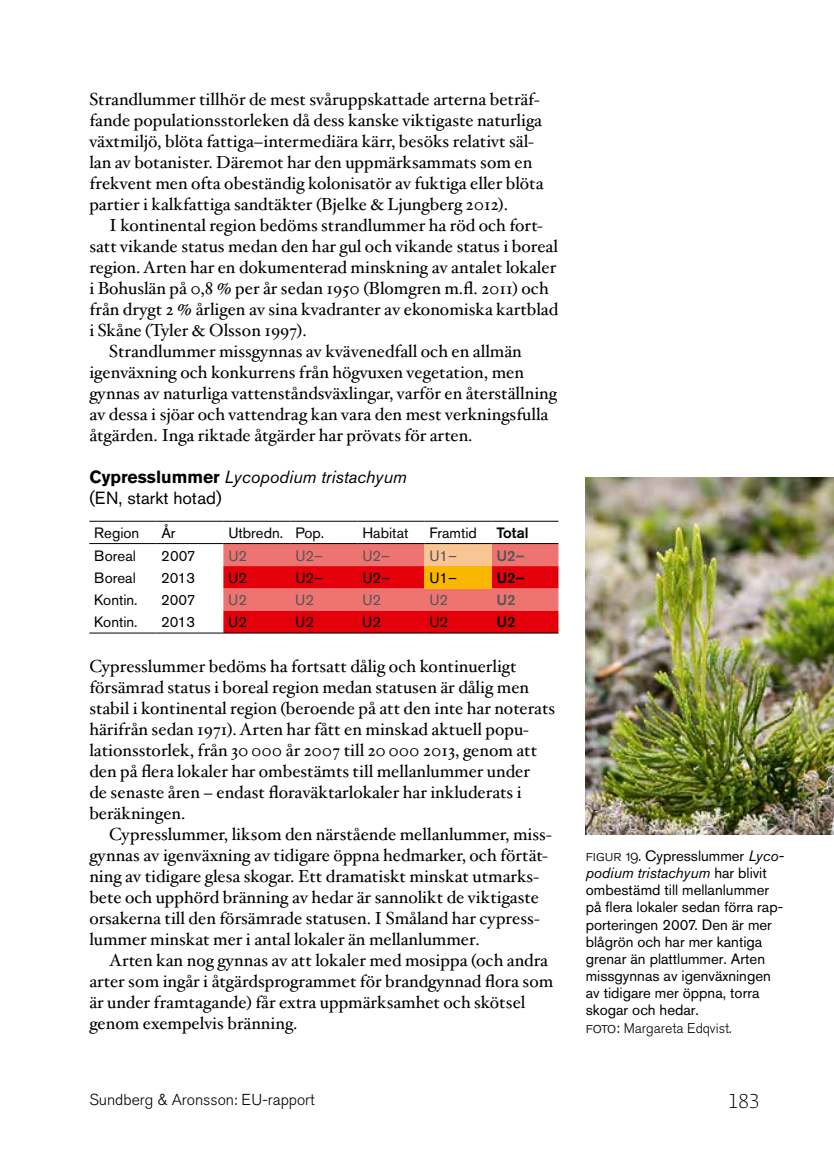
<style>
.page{position:relative;width:834px;height:1166px;background:#fff}
.page>*{position:absolute;margin:0;border:0;box-sizing:border-box;transform-origin:0 0}
.t1{font:300 21px "Massif Pro";color:#000}
.t2{font:17.5px/21px "Hoefler Txt";color:#000}
.t3{font:italic 17.5px/21px "Akzidenz Grotesk Std";color:#000}
.t4{font:300 15.75px "Akzidenz Grotesk Std";color:#000}
.t5{font:14.88px/17.2px "Akzidenz Grotesk Std";color:#000}
.t6{font:14.88px "Akzidenz Grotesk Std";color:#565655}
.t7{font:500 14.88px "Akzidenz Grotesk Std";color:#000}
.t8{font:500 14.88px "Akzidenz Grotesk Std";color:#565655}
.t9{font:300 14px "Akzidenz Grotesk Std";color:#000}
.s1{font-weight:700;font-style:normal}
.s2{font-style:normal}
.s3{font-weight:300;font-size:15.75px}
.s4{font-style:italic}
.s5{font-size:15.75px}
</style>
<div class="page">
<svg style="left:223px;top:544px;width:335px;height:89px;background:#e84243"></svg>
<div style="left:424px;top:566px;width:67px;height:22px;background:#fab700"></div>
<hr style="left:89px;top:521px;width:67px;height:1px;background:#000">
<hr style="left:156px;top:521px;width:67px;height:1px;background:#000">
<hr style="left:223px;top:521px;width:67px;height:1px;background:#000">
<hr style="left:290px;top:521px;width:67px;height:1px;background:#000">
<hr style="left:357px;top:521px;width:67px;height:1px;background:#000">
<hr style="left:424px;top:521px;width:67px;height:1px;background:#000">
<hr style="left:491px;top:521px;width:67px;height:1px;background:#000">
<hr style="left:89px;top:543px;width:67px;height:1px;background:#000">
<hr style="left:156px;top:543px;width:67px;height:1px;background:#000">
<hr style="left:223px;top:543px;width:67px;height:1px;background:#000">
<hr style="left:290px;top:543px;width:67px;height:1px;background:#000">
<hr style="left:357px;top:543px;width:67px;height:1px;background:#000">
<hr style="left:424px;top:543px;width:67px;height:1px;background:#000">
<hr style="left:491px;top:543px;width:67px;height:1px;background:#000">
<hr style="left:89px;top:633px;width:67px;height:1px;background:#000">
<hr style="left:156px;top:633px;width:67px;height:1px;background:#000">
<hr style="left:223px;top:633px;width:67px;height:1px;background:#000">
<hr style="left:290px;top:633px;width:67px;height:1px;background:#000">
<hr style="left:357px;top:633px;width:67px;height:1px;background:#000">
<hr style="left:424px;top:633px;width:67px;height:1px;background:#000">
<hr style="left:491px;top:633px;width:67px;height:1px;background:#000">
<img style="left:585px;top:478px;width:248px;height:357px">
<p class="t2" style="left:89px;top:88px;width:455px">Strandlummer tillhör de mest svåruppskattade arterna beträf&shy;fande populationsstorleken då dess kanske viktigaste naturliga växtmiljö, blöta fattiga–intermediära kärr, besöks relativt säl&shy;lan av botanister. Däremot har den uppmärksammats som en frekvent men ofta obeständig kolonisatör av fuktiga eller blöta partier i kalkfattiga sandtäkter (Bjelke &amp; Ljungberg 2012).</p>
<p class="t2" style="left:109px;top:214px;width:435px">I kontinental region bedöms strandlummer ha röd och fort-</p>
<p class="t2" style="left:89px;top:235px;width:470px">satt vikande status medan den har gul och vikande status i boreal</p>
<p class="t2" style="left:89px;top:256px;width:468px">region. Arten har en dokumenterad minskning av antalet lokaler</p>
<p class="t2" style="left:89px;top:277px;width:461px">i Bohuslän på 0,8 % per år sedan 1950 (Blomgren m.fl. 2011) och</p>
<p class="t2" style="left:89px;top:298px;width:470px">från drygt 2 % årligen av sina kvadranter av ekonomiska kartblad</p>
<p class="t2" style="left:89px;top:319px;width:219px">i Skåne (Tyler &amp; Olsson 1997).</p>
<p class="t2" style="left:109px;top:340px;width:414px">Strandlummer missgynnas av kvävenedfall och en allmän</p>
<p class="t2" style="left:89px;top:361px;width:436px">igenväxning och konkurrens från högvuxen vegetation, men</p>
<p class="t2" style="left:89px;top:382px;width:469px">gynnas av naturliga vattenståndsväxlingar, varför en återställning</p>
<p class="t2" style="left:89px;top:403px;width:460px">av dessa i sjöar och vattendrag kan vara den mest verkningsfulla</p>
<p class="t2" style="left:89px;top:424px;width:384px">åtgärden. Inga riktade åtgärder har prövats för arten.</p>
<p class="t3" style="left:89px;top:466px;width:319px"><span class="s1">Cypresslummer</span> Lycopodium tristachyum <span class="s2">(EN, starkt hotad)</span></p>
<p class="t5" style="left:94px;top:524px;width:46px">Region</p>
<p class="t5" style="left:161px;top:524px;width:16px">År</p>
<p class="t5" style="left:228px;top:524px;width:97px">Utbredn. Pop.</p>
<p class="t5" style="left:362px;top:524px;width:48px">Habitat</p>
<p class="t5" style="left:429px;top:524px;width:49px">Framtid</p>
<p class="t7" style="left:496px;top:524px;width:34px">Total</p>
<p class="t5" style="left:94px;top:547px;width:43px">Boreal</p>
<p class="t5" style="left:161px;top:547px;width:36px">2007</p>
<p class="t6" style="left:228px;top:546px;width:20px">U2</p>
<p class="t6" style="left:295px;top:546px;width:29px">U2–</p>
<p class="t6" style="left:362px;top:546px;width:29px">U2–</p>
<p class="t6" style="left:429px;top:546px;width:29px">U1–</p>
<p class="t8" style="left:496px;top:546px;width:30px">U2–</p>
<p class="t5" style="left:94px;top:569px;width:43px">Boreal</p>
<p class="t5" style="left:161px;top:569px;width:35px">2013</p>
<p class="t5" style="left:228px;top:569px;width:20px">U2</p>
<p class="t5" style="left:295px;top:569px;width:29px">U2–</p>
<p class="t5" style="left:362px;top:569px;width:29px">U2–</p>
<p class="t5" style="left:429px;top:569px;width:29px">U1–</p>
<p class="t7" style="left:496px;top:568px;width:30px">U2–</p>
<p class="t5" style="left:94px;top:591px;width:45px">Kontin.</p>
<p class="t5" style="left:161px;top:591px;width:36px">2007</p>
<p class="t6" style="left:228px;top:591px;width:20px">U2</p>
<p class="t6" style="left:295px;top:591px;width:20px">U2</p>
<p class="t6" style="left:362px;top:591px;width:20px">U2</p>
<p class="t6" style="left:429px;top:591px;width:20px">U2</p>
<p class="t8" style="left:496px;top:591px;width:21px">U2</p>
<p class="t5" style="left:94px;top:613px;width:45px">Kontin.</p>
<p class="t5" style="left:161px;top:613px;width:35px">2013</p>
<p class="t5" style="left:228px;top:613px;width:20px">U2</p>
<p class="t5" style="left:295px;top:613px;width:20px">U2</p>
<p class="t5" style="left:362px;top:613px;width:20px">U2</p>
<p class="t5" style="left:429px;top:613px;width:20px">U2</p>
<p class="t7" style="left:496px;top:613px;width:21px">U2</p>
<p class="t2" style="left:89px;top:655px;width:467px">Cypresslummer bedöms ha fortsatt dålig och kontinuerligt försämrad status i boreal region medan statusen är dålig men stabil i kontinental region (beroende på att den inte har noterats härifrån sedan 1971). Arten har fått en minskad aktuell popu&shy;lationsstorlek, från 30 000 år 2007 till 20 000 2013, genom att den på flera lokaler har ombestämts till mellanlummer under<br>de senaste åren – endast floraväktarlokaler har inkluderats i beräkningen.</p>
<p class="t2" style="left:89px;top:823px;width:464px;text-indent:20px">Cypresslummer, liksom den närstående mellanlummer, miss&shy;gynnas av igenväxning av tidigare öppna hedmarker, och förtät&shy;ning av tidigare glesa skogar. Ett dramatiskt minskat utmarks&shy;bete och upphörd bränning av hedar är sannolikt de viktigaste orsakerna till den försämrade statusen. I Småland har cypress&shy;lummer minskat mer i antal lokaler än mellanlummer.</p>
<p class="t2" style="left:89px;top:949px;width:465px;text-indent:20px">Arten kan nog gynnas av att lokaler med mosippa (och andra arter som ingår i åtgärdsprogrammet för brandgynnad flora som är under framtagande) får extra uppmärksamhet och skötsel genom exempelvis bränning.</p>
<p class="t5" style="left:585px;top:847px;width:200px"><span class="s3">figur 19.</span> Cypresslummer <span class="s4">Lyco&shy;podium tristachyum</span> har blivit ombestämd till mellanlummer på flera lokaler sedan förra rap&shy;porteringen 2007. Den är mer blågrön och har mer kantiga grenar än plattlummer. Arten missgynnas av igenväxningen av tidigare mer öppna, torra skogar och hedar.</p>
<p class="t9" style="left:585px;top:1020px;width:147px"><span class="s5">foto:</span> Margareta Edqvist.</p>
<p class="t4" style="left:89px;top:1090px;width:227px">Sundberg &amp; Aronsson: EU-rapport</p>
<p class="t1" style="left:727px;top:1087px;width:33px">183</p>
</div>
